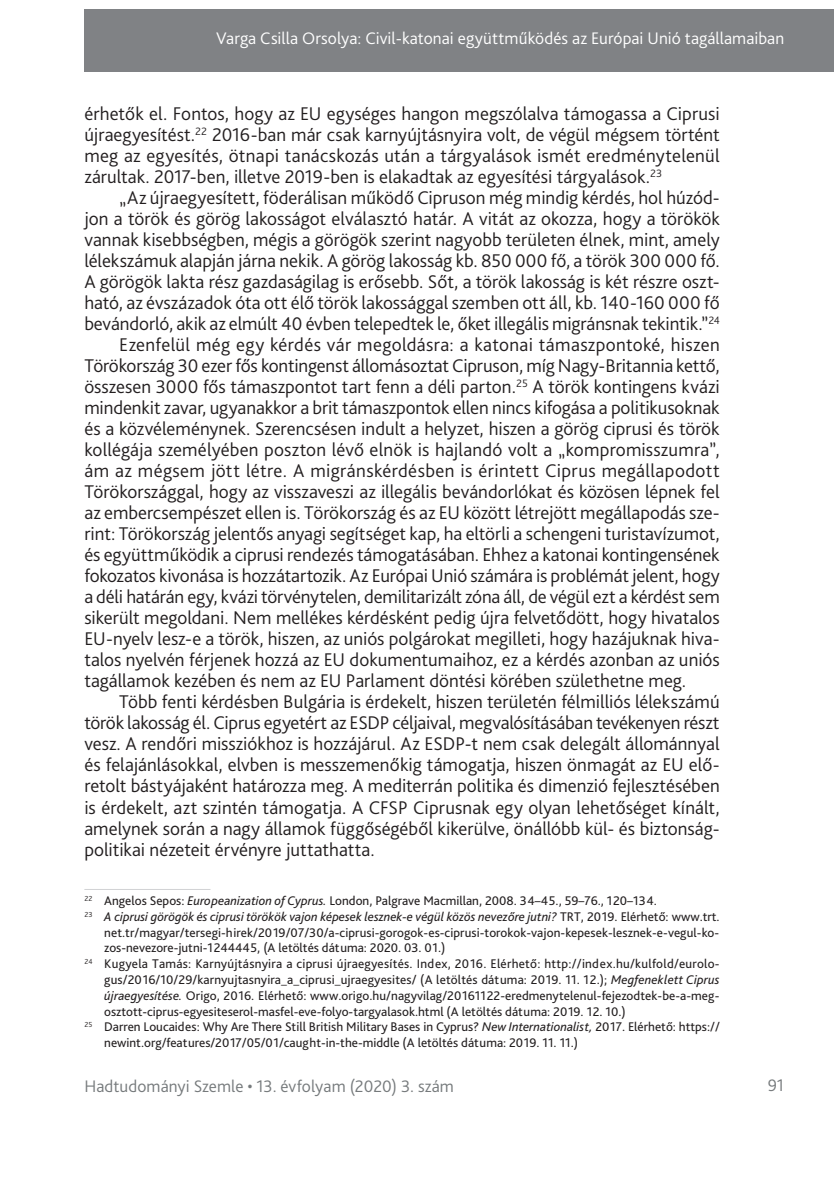
<style>
.page{position:relative;width:834px;height:1181px;background:#fff}
.page>*{position:absolute;margin:0;border:0;box-sizing:border-box;transform-origin:0 0}
.t1{font:300 19.25px/21px "Bliss Pro";color:#231f20;text-align:justify}
.t2{font:300 17.5px "Bliss Pro";letter-spacing:.01em;color:#fff}
.t3{font:300 17.5px "Bliss Pro";color:#767a7c}
.t4{font:13.12px "Bliss Pro";letter-spacing:.005em;color:#231f20}
.t5{font:italic 13.12px "Bliss Pro";color:#231f20}
.s1{font-style:italic}
.s2{font-style:normal}
</style>
<div class="page">
<div style="left:84px;top:9px;width:749px;height:63px;background:#808285"></div>
<hr style="left:84px;top:889px;width:126px;height:1px;background:#d1d2d4">
<p class="t2" style="left:216px;top:27px;width:569px">Varga Csilla Orsolya: Civil-katonai együttműködés az Európai Unió tagállamaiban</p>
<p class="t1" style="left:84px;top:103px;width:636px">érhetők el. Fontos, hogy az EU egységes hangon megszólalva támogassa a Ciprusi újraegyesítést.<sup>22</sup> 2016-ban már csak karnyújtásnyira volt, de végül mégsem történt meg az egyesítés, ötnapi tanácskozás után a tárgyalások ismét eredménytelenül zárultak. 2017-ben, illetve 2019-ben is elakadtak az egyesítési tárgyalások.<sup>23</sup></p>
<p class="t1" style="left:119px;top:187px;width:602px">„Az újraegyesített, föderálisan működő Cipruson még mindig kérdés, hol húzód-</p>
<p class="t1" style="left:84px;top:208px;width:636px">jon a török és görög lakosságot elválasztó határ. A vitát az okozza, hogy a törökök</p>
<p class="t1" style="left:84px;top:229px;width:636px">vannak kisebbségben, mégis a görögök szerint nagyobb területen élnek, mint, amely</p>
<p class="t1" style="left:84px;top:250px;width:636px">lélekszámuk alapján járna nekik. A görög lakosság kb. 850 000 fő, a török 300 000 fő.</p>
<p class="t1" style="left:84px;top:271px;width:636px">A görögök lakta rész gazdaságilag is erősebb. Sőt, a török lakosság is két részre oszt-</p>
<p class="t1" style="left:84px;top:292px;width:636px">ható, az évszázadok óta ott élő török lakossággal szemben ott áll, kb. 140-160 000 fő</p>
<p class="t1" style="left:84px;top:313px;width:636px">bevándorló, akik az elmúlt 40 évben telepedtek le, őket illegális migránsnak tekintik.”<sup>24</sup></p>
<p class="t1" style="left:119px;top:334px;width:602px">Ezenfelül még egy kérdés vár megoldásra: a katonai támaszpontoké, hiszen</p>
<p class="t1" style="left:84px;top:355px;width:636px">Törökország 30 ezer fős kontingenst állomásoztat Cipruson, míg Nagy-Britannia kettő,</p>
<p class="t1" style="left:84px;top:376px;width:636px">összesen 3000 fős támaszpontot tart fenn a déli parton.<sup>25</sup> A török kontingens kvázi</p>
<p class="t1" style="left:84px;top:397px;width:636px">mindenkit zavar, ugyanakkor a brit támaszpontok ellen nincs kifogása a politikusoknak</p>
<p class="t1" style="left:84px;top:418px;width:636px">és a közvéleménynek. Szerencsésen indult a helyzet, hiszen a görög ciprusi és török</p>
<p class="t1" style="left:84px;top:439px;width:637px">kollégája személyében poszton lévő elnök is hajlandó volt a „kompromisszumra”,</p>
<p class="t1" style="left:84px;top:460px;width:636px">ám az mégsem jött létre. A migránskérdésben is érintett Ciprus megállapodott</p>
<p class="t1" style="left:84px;top:481px;width:636px">Törökországgal, hogy az visszaveszi az illegális bevándorlókat és közösen lépnek fel</p>
<p class="t1" style="left:84px;top:502px;width:636px">az embercsempészet ellen is. Törökország és az EU között létrejött megállapodás sze-</p>
<p class="t1" style="left:84px;top:523px;width:636px">rint: Törökország jelentős anyagi segítséget kap, ha eltörli a schengeni turistavízumot,</p>
<p class="t1" style="left:84px;top:544px;width:636px">és együttműködik a ciprusi rendezés támogatásában. Ehhez a katonai kontingensének</p>
<p class="t1" style="left:84px;top:565px;width:636px">fokozatos kivonása is hozzátartozik. Az Európai Unió számára is problémát jelent, hogy</p>
<p class="t1" style="left:84px;top:586px;width:636px">a déli határán egy, kvázi törvénytelen, demilitarizált zóna áll, de végül ezt a kérdést sem</p>
<p class="t1" style="left:84px;top:607px;width:636px">sikerült megoldani. Nem mellékes kérdésként pedig újra felvetődött, hogy hivatalos</p>
<p class="t1" style="left:84px;top:628px;width:636px">EU-nyelv lesz-e a török, hiszen, az uniós polgárokat megilleti, hogy hazájuknak hiva-</p>
<p class="t1" style="left:84px;top:649px;width:636px">talos nyelvén férjenek hozzá az EU dokumentumaihoz, ez a kérdés azonban az uniós</p>
<p class="t1" style="left:84px;top:670px;width:603px">tagállamok kezében és nem az EU Parlament döntési körében születhetne meg.</p>
<p class="t1" style="left:119px;top:691px;width:602px">Több fenti kérdésben Bulgária is érdekelt, hiszen területén félmilliós lélekszámú</p>
<p class="t1" style="left:84px;top:712px;width:636px">török lakosság él. Ciprus egyetért az ESDP céljaival, megvalósításában tevékenyen részt</p>
<p class="t1" style="left:84px;top:733px;width:636px">vesz. A rendőri missziókhoz is hozzájárul. Az ESDP-t nem csak delegált állománnyal</p>
<p class="t1" style="left:84px;top:754px;width:636px">és felajánlásokkal, elvben is messzemenőkig támogatja, hiszen önmagát az EU elő-</p>
<p class="t1" style="left:84px;top:775px;width:636px">retolt bástyájaként határozza meg. A mediterrán politika és dimenzió fejlesztésében</p>
<p class="t1" style="left:84px;top:796px;width:636px">is érdekelt, azt szintén támogatja. A CFSP Ciprusnak egy olyan lehetőséget kínált,</p>
<p class="t1" style="left:84px;top:817px;width:636px">amelynek során a nagy államok függőségéből kikerülve, önállóbb kül- és biztonság-</p>
<p class="t1" style="left:84px;top:838px;width:292px">politikai nézeteit érvényre juttathatta.</p>
<p class="t4" style="left:84px;top:892px;width:574px"><sup>22</sup> Angelos Sepos: <span class="s1">Europeanization of Cyprus.</span> London, Palgrave Macmillan, 2008. 34–45., 59–76., 120–134.</p>
<p class="t5" style="left:84px;top:908px;width:636px"><sup>23</sup> A ciprusi görögök és ciprusi törökök vajon képesek lesznek-e végül közös nevezőre jutni? <span class="s2">TRT, 2019. Elérhető: www.trt.</span></p>
<p class="t4" style="left:104px;top:924px;width:616px">net.tr/magyar/tersegi-hirek/2019/07/30/a-ciprusi-gorogok-es-ciprusi-torokok-vajon-kepesek-lesznek-e-vegul-ko-</p>
<p class="t4" style="left:104px;top:940px;width:342px">zos-nevezore-jutni-1244445, (A letöltés dátuma: 2020. 03. 01.)</p>
<p class="t4" style="left:84px;top:955px;width:636px"><sup>24</sup> Kugyela Tamás: Karnyújtásnyira a ciprusi újraegyesítés. Index, 2016. Elérhető: http://index.hu/kulfold/eurolo-</p>
<p class="t4" style="left:104px;top:971px;width:616px">gus/2016/10/29/karnyujtasnyira_a_ciprusi_ujraegyesites/ (A letöltés dátuma: 2019. 11. 12.); <span class="s1">Megfeneklett Ciprus</span></p>
<p class="t4" style="left:104px;top:987px;width:616px"><span class="s1">újraegyesítése.</span> Origo, 2016. Elérhető: www.origo.hu/nagyvilag/20161122-eredmenytelenul-fejezodtek-be-a-meg-</p>
<p class="t4" style="left:104px;top:1003px;width:523px">osztott-ciprus-egyesiteserol-masfel-eve-folyo-targyalasok.html (A letöltés dátuma: 2019. 12. 10.)</p>
<p class="t4" style="left:84px;top:1018px;width:636px"><sup>25</sup> Darren Loucaides: Why Are There Still British Military Bases in Cyprus? <span class="s1">New Internationalist,</span> 2017. Elérhető: https://</p>
<p class="t4" style="left:104px;top:1034px;width:475px">newint.org/features/2017/05/01/caught-in-the-middle (A letöltés dátuma: 2019. 11. 11.)</p>
<p class="t3" style="left:84px;top:1075px;width:371px">Hadtudományi Szemle • 13. évfolyam (2020) 3. szám</p>
<p class="t3" style="left:767px;top:1074px;width:18px">91</p>
</div>
